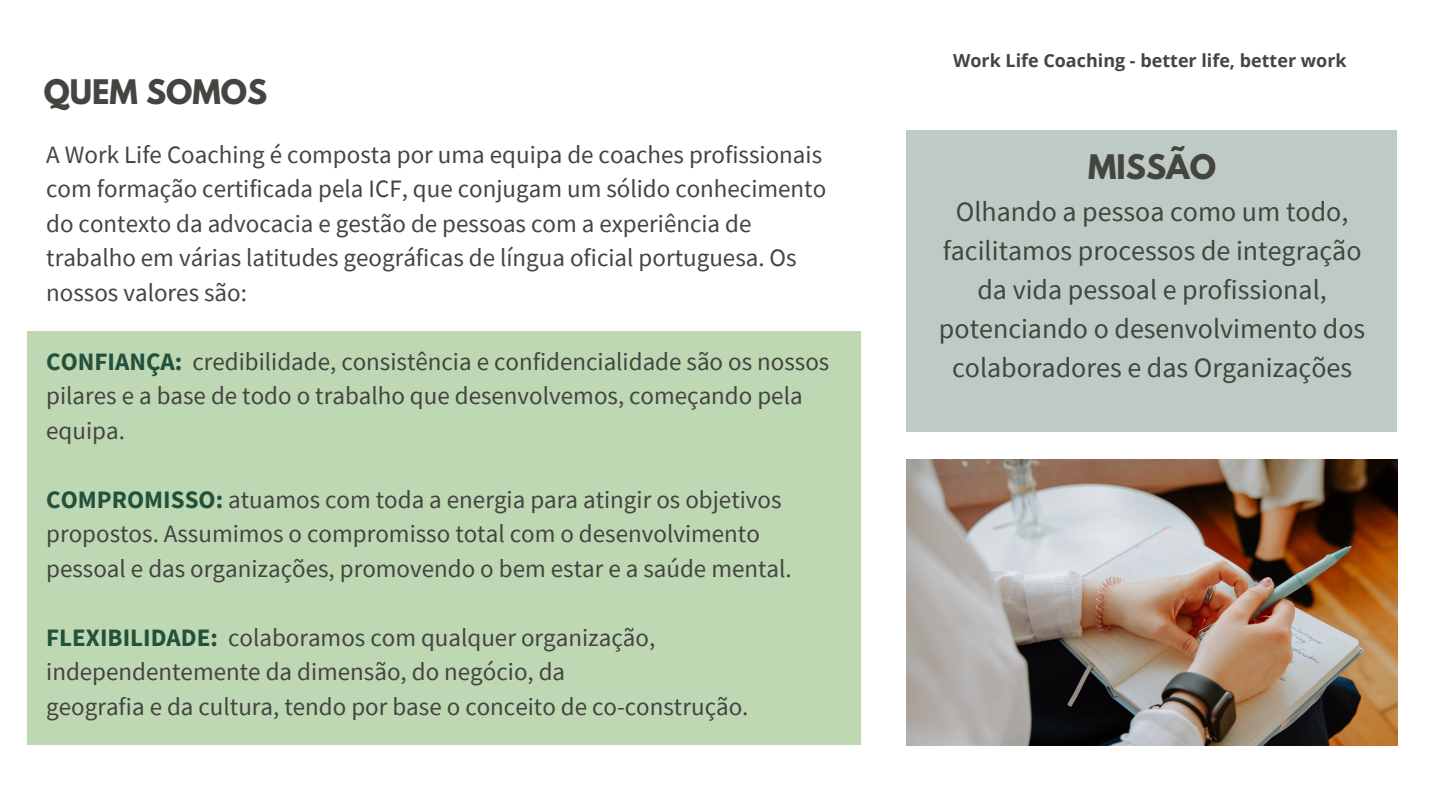
<style>
.page{position:relative;width:1440px;height:810px;background:#fff}
.page>*{position:absolute;margin:0;border:0;box-sizing:border-box;transform-origin:0 0}
.t1{font:700 30px "League Spartan";color:#444440}
.t2{font:28px/39px "Source Sans Pro";color:#444440;text-align:center}
.t3{font:25px/34.5px "Source Sans Pro";color:#444440}
.t4{font:700 18px "Open Sans";color:#444440}
.s1{font-weight:700;color:#23513c}
</style>
<div class="page">
<div style="left:27px;top:331px;width:834px;height:414px;background:#bed8b4"></div>
<img style="left:907px;top:460px;width:490px;height:285px">
<div style="left:907px;top:130px;width:490px;height:302px;background:#becbc5"></div>
<p class="t1" style="left:44px;top:77px;width:225px">QUEM SOMOS</p>
<p class="t3" style="left:46px;top:137px;width:782px">A Work Life Coaching é composta por uma equipa de coaches profissionais com formação certificada pela ICF, que conjugam um sólido conhecimento do contexto da advocacia e gestão de pessoas com a experiência de trabalho em várias latitudes geográficas de língua oficial portuguesa. Os nossos valores são:</p>
<p class="t3" style="left:46px;top:344px;width:785px"><span class="s1">CONFIANÇA:</span> credibilidade, consistência e confidencialidade são os nossos pilares e a base de todo o trabalho que desenvolvemos, começando pela equipa.</p>
<p class="t3" style="left:46px;top:482px;width:747px"><span class="s1">COMPROMISSO:</span> atuamos com toda a energia para atingir os objetivos propostos. Assumimos o compromisso total com o desenvolvimento pessoal e das organizações, promovendo o bem estar e a saúde mental.</p>
<p class="t3" style="left:46px;top:620px;width:611px"><span class="s1">FLEXIBILIDADE:</span> colaboramos com qualquer organização, independentemente da dimensão, do negócio, da</p>
<p class="t3" style="left:46px;top:689px;width:704px">geografia e da cultura, tendo por base o conceito de co-construção.</p>
<p class="t4" style="left:953px;top:47px;width:395px">Work Life Coaching - better life, better work</p>
<p class="t1" style="left:1088px;top:152px;width:129px">MISSÃO</p>
<p class="t2" style="left:939px;top:191px;width:428px">Olhando a pessoa como um todo, facilitamos processos de integração da vida pessoal e profissional, potenciando o desenvolvimento dos colaboradores e das Organizações</p>
</div>
